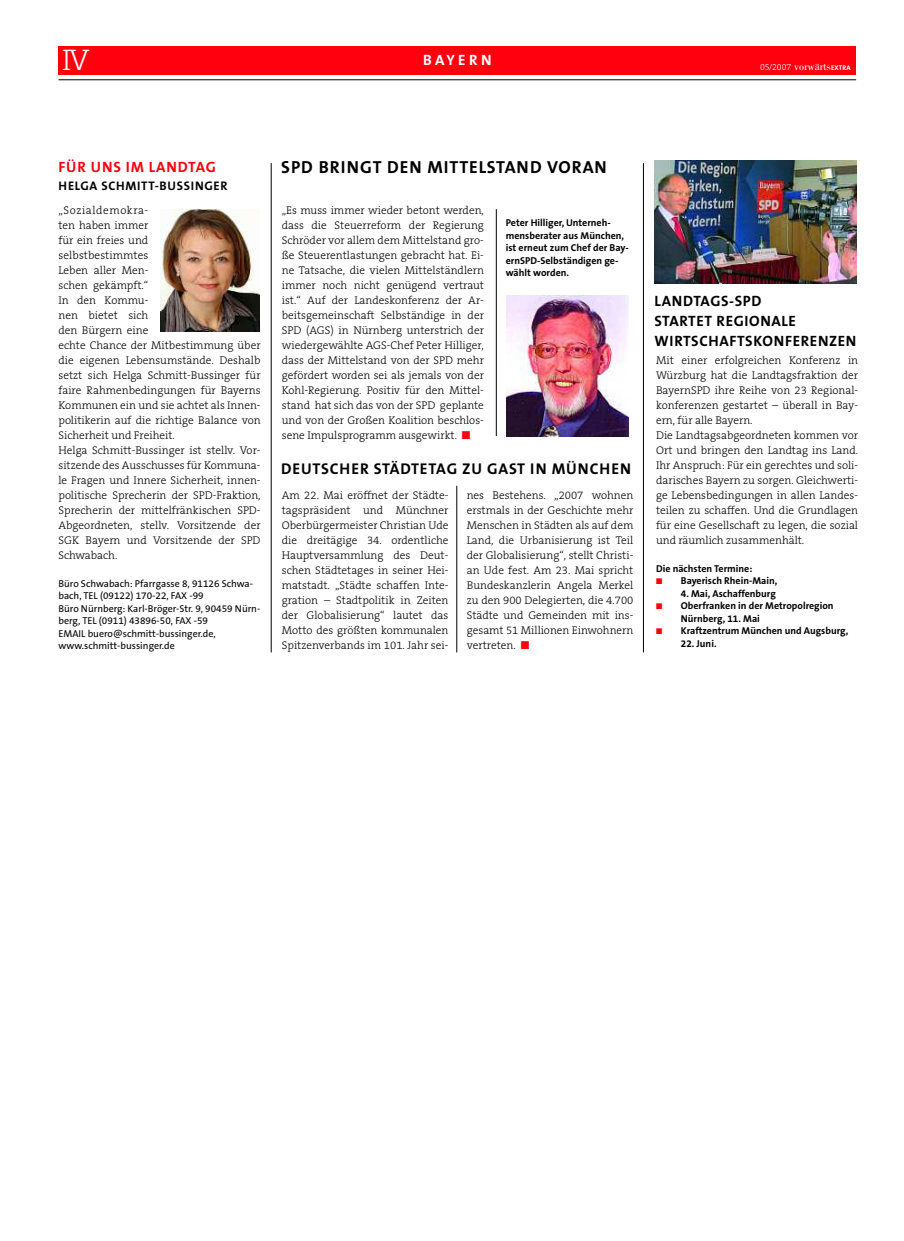
<style>
.page{position:relative;width:904px;height:1241px;background:#fff}
.page>*{position:absolute;margin:0;border:0;box-sizing:border-box;transform-origin:0 0}
.t1{font:30px "The Serif Light Caps";color:#fff}
.t2{font:700 17.5px "The Sans B7";letter-spacing:.055em;color:#000}
.t3{font:700 15.62px "The Sans B7";letter-spacing:.055em;color:#000}
.t4{font:700 15px/20px "The Sans";letter-spacing:.04em;color:#000}
.t5{font:700 15px "The Sans B7";letter-spacing:.055em;color:#ff000f}
.t6{font:700 15px "The Sans";letter-spacing:.22em;color:#fff}
.t7{font:700 12.5px "The Sans B7";letter-spacing:.055em;color:#000}
.t8{font:300 11.25px/15px "The Serif B3";color:#000;text-align:justify}
.t9{font:11.25px "Bodoni";color:#fff}
.t10{font:10px/12.5px "The Sans B5 Plain";color:#000}
.t11{font:700 10px/12.5px "The Sans B7";color:#000}
.t12{font:700 10px/12.5px "The Sans";color:#000}
.s1{font-family:"The Serif Light Expert";font-size:8.75px}
.s2{font-family:"The Sans";font-weight:700;font-size:6.75px}
.s3{color:#ff000f}
</style>
<div class="page">
<hr style="left:271px;top:163px;width:1px;height:489px;background:#000">
<hr style="left:58px;top:80px;width:798px;height:1px;background:#000">
<div style="left:58px;top:46px;width:798px;height:29px;background:#ff000f"></div>
<hr style="left:643px;top:163px;width:1px;height:489px;background:#000">
<img style="left:161px;top:209px;width:99px;height:122px">
<img style="left:507px;top:295px;width:122px;height:142px">
<img style="left:654px;top:160px;width:202px;height:123px">
<hr style="left:456px;top:485px;width:1px;height:167px;background:#000">
<hr style="left:496px;top:209px;width:1px;height:227px;background:#000">
<h1 class="t1" style="left:62px;top:49px;width:29px">IV</h1>
<h3 class="t6" style="left:423px;top:54px;width:70px">BAYERN</h3>
<p class="t9" style="left:760px;top:62px;width:92px"><span class="s1">05/2007</span> vorwärts<span class="s2">EXTRA</span></p>
<h3 class="t5" style="left:58px;top:159px;width:159px">FÜR UNS IM LANDTAG</h3>
<p class="t7" style="left:58px;top:179px;width:170px">HELGA SCHMITT-BUSSINGER</p>
<p class="t8" style="left:58px;top:203px;width:204px;text-align:left">„Sozialdemokra-<br>ten haben immer<br>für ein freies und<br>selbstbestimmtes<br>Leben aller Men-<br>schen gekämpft.“<br>In den Kommu-<br>nen bietet sich<br>den Bürgern eine<br>echte Chance der Mitbestimmung über die eigenen Lebensumstände. Deshalb setzt sich Helga Schmitt-Bussinger für faire Rahmenbedingungen für Bayerns<br>Kommunen ein und sie achtet als Innen&shy;politikerin auf die richtige Balance von<br>Sicherheit und Freiheit.<br>Helga Schmitt-Bussinger ist stellv. Vor&shy;sitzende des Ausschusses für Kommuna&shy;le Fragen und Innere Sicherheit, innen&shy;politische Sprecherin der SPD-Fraktion,<br>Sprecherin der mittelfränkischen SPD-<br>Abgeordneten, stellv. Vorsitzende der<br>SGK Bayern und Vorsitzende der SPD<br>Schwabach.</p>
<p class="t10" style="left:58px;top:577px;width:203px">Büro Schwabach: Pfarrgasse 8, 91126 Schwa&shy;bach, TEL (09122) 170-22, FAX -99<br>Büro Nürnberg: Karl-Bröger-Str. 9, 90459 Nürn&shy;berg, TEL (0911) 43896-50, FAX -59<br>EMAIL buero@schmitt-bussinger.de, www.schmitt-bussinger.de</p>
<h2 class="t2" style="left:281px;top:158px;width:327px">SPD BRINGT DEN MITTELSTAND VORAN</h2>
<p class="t8" style="left:282px;top:203px;width:204px">„Es muss immer wieder betont werden, dass die Steuerreform der Regierung Schröder vor allem dem Mittelstand gro&shy;ße Steuerentlastungen gebracht hat. Ei&shy;ne Tatsache, die vielen Mittelständlern immer noch nicht genügend vertraut ist.“ Auf der Landeskonferenz der Ar&shy;beitsgemeinschaft Selbständige in der SPD (AGS) in Nürnberg unterstrich der wiedergewählte AGS-Chef Peter Hilliger, dass der Mittelstand von der SPD mehr gefördert worden sei als jemals von der Kohl-Regierung. Positiv für den Mittel&shy;stand hat sich das von der SPD geplante und von der Großen Koalition beschlos&shy;sene Impulsprogramm ausgewirkt. <span class="s3">■</span></p>
<p class="t12" style="left:505px;top:217px;width:124px">Peter Hilliger, Unterneh&shy;mensberater aus München, ist erneut zum Chef der Bay&shy;ernSPD-Selbständigen ge&shy;wählt worden.</p>
<h3 class="t3" style="left:281px;top:460px;width:351px">DEUTSCHER STÄDTETAG ZU GAST IN MÜNCHEN</h3>
<p class="t8" style="left:282px;top:488px;width:168px">Am 22. Mai eröffnet der Städte&shy;tagspräsident und Münchner Oberbürgermeister Christian Ude die dreitägige 34. ordentliche Hauptversammlung des Deut&shy;schen Städtetages in seiner Hei&shy;matstadt. „Städte schaffen Inte&shy;gration – Stadtpolitik in Zeiten der Globalisierung“ lautet das Motto des größten kommunalen Spitzenverbands im 101. Jahr sei-</p>
<p class="t8" style="left:467px;top:488px;width:168px">nes Bestehens. „2007 wohnen erstmals in der Geschichte mehr Menschen in Städten als auf dem Land, die Urbanisierung ist Teil der Globalisierung“, stellt Christi&shy;an Ude fest. Am 23. Mai spricht Bundeskanzlerin Angela Merkel zu den 900 Delegierten, die 4.700<br>Städte und Gemeinden mit ins&shy;gesamt 51 Millionen Einwohnern vertreten. <span class="s3">■</span></p>
<h3 class="t4" style="left:654px;top:293px;width:203px">LANDTAGS-SPD<br>STARTET REGIONALE<br>WIRTSCHAFTSKONFERENZEN</h3>
<p class="t8" style="left:656px;top:353px;width:204px;text-align:left">Mit einer erfolgreichen Konferenz in Würzburg hat die Landtagsfraktion der BayernSPD ihre Reihe von 23 Regional&shy;konferenzen gestartet – überall in Bay&shy;ern, für alle Bayern.<br>Die Landtagsabgeordneten kommen vor Ort und bringen den Landtag ins Land.<br>Ihr Anspruch: Für ein gerechtes und soli&shy;darisches Bayern zu sorgen. Gleichwerti&shy;ge Lebensbedingungen in allen Landes&shy;teilen zu schaffen. Und die Grundlagen für eine Gesellschaft zu legen, die sozial und räumlich zusammenhält.</p>
<p class="t11" style="left:656px;top:562px;width:98px">Die nächsten Termine:</p>
<p class="t11" style="left:656px;top:574px;width:123px"><span class="s3">■</span> Bayerisch Rhein-Main,</p>
<p class="t11" style="left:681px;top:587px;width:96px">4. Mai, Aschaffenburg</p>
<p class="t11" style="left:681px;top:599px;width:154px;text-indent:-25px"><span class="s3">■</span> Oberfranken in der Metropolregion<br>Nürnberg, 11. Mai</p>
<p class="t11" style="left:656px;top:624px;width:194px"><span class="s3">■</span> Kraftzentrum München und Augsburg,</p>
<p class="t11" style="left:681px;top:637px;width:37px">22. Juni.</p>
</div>
